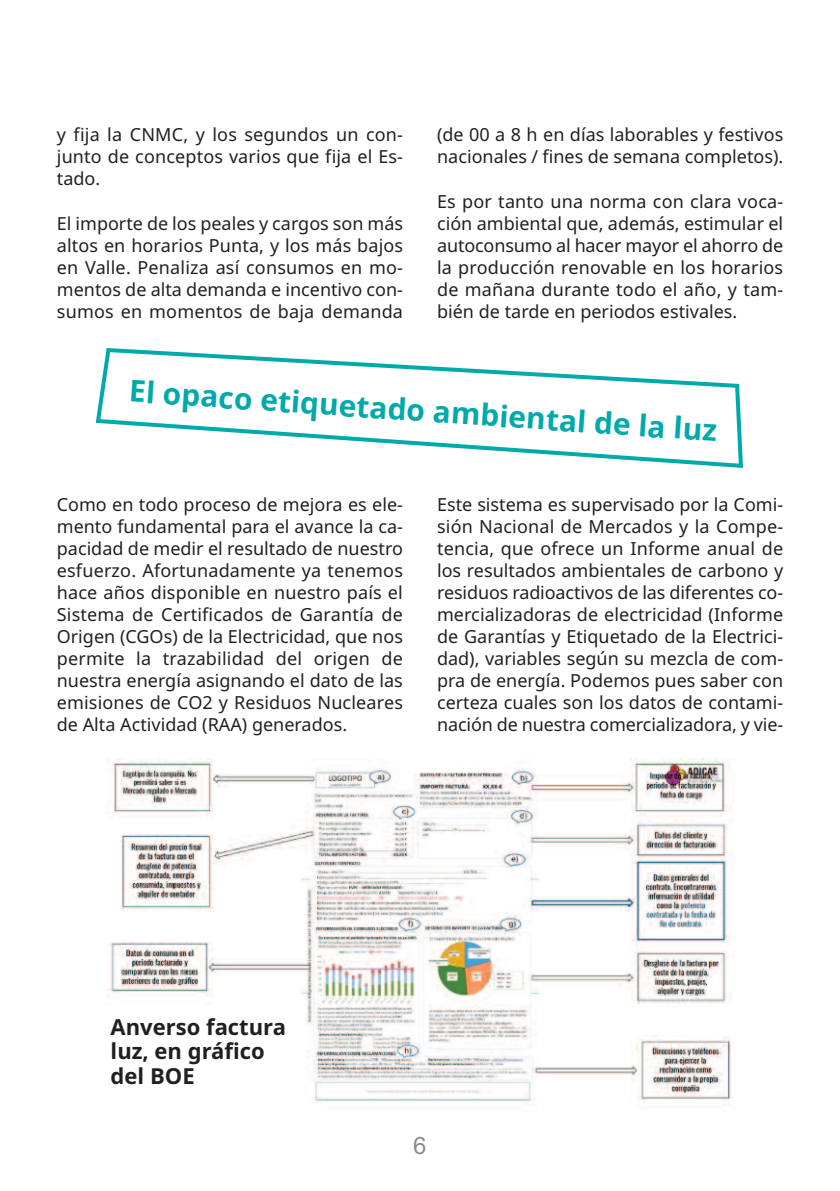
<style>
.page{position:relative;width:840px;height:1191px;background:#fff}
.page>*{position:absolute;margin:0;border:0;box-sizing:border-box;transform-origin:0 0}
.t1{font:700 30px "Noto Sans";color:#0aa}
.t2{font:24px "Arial";color:#8a8c8f}
.t3{font:700 22px/24.4px "Noto Sans";color:#231f20}
.t4{font:18px/22px "Noto Sans";color:#231f20;text-align:justify}
</style>
<div class="page">
<svg style="left:96px;top:348px;width:646px;height:120px"></svg>
<img style="left:106px;top:759px;width:627px;height:347px">
<p class="t4" style="left:57px;top:124px;width:347px">y fija la CNMC, y los segundos un con&shy;junto de conceptos varios que fija el Es&shy;tado.</p>
<p class="t4" style="left:57px;top:212px;width:347px">El importe de los peales y cargos son más altos en horarios Punta, y los más bajos en Valle. Penaliza así consumos en mo&shy;mentos de alta demanda e incentivo con&shy;sumos en momentos de baja demanda</p>
<p class="t4" style="left:437px;top:124px;width:347px">(de 00 a 8 h en días laborables y festivos nacionales / fines de semana completos).</p>
<p class="t4" style="left:437px;top:190px;width:347px">Es por tanto una norma con clara voca&shy;ción ambiental que, además, estimular el autoconsumo al hacer mayor el ahorro de la producción renovable en los horarios de mañana durante todo el año, y tam&shy;bién de tarde en periodos estivales.</p>
<h1 class="t1" style="left:131px;top:369px;width:590px;rotate:4deg">El opaco etiquetado ambiental de la luz</h1>
<p class="t4" style="left:57px;top:494px;width:347px">Como en todo proceso de mejora es ele&shy;mento fundamental para el avance la ca&shy;pacidad de medir el resultado de nuestro esfuerzo. Afortunadamente ya tenemos hace años disponible en nuestro país el Sistema de Certificados de Garantía de Origen (CGOs) de la Electricidad, que nos permite la trazabilidad del origen de nuestra energía asignando el dato de las emisiones de CO2 y Residuos Nucleares de Alta Actividad (RAA) generados.</p>
<p class="t4" style="left:437px;top:494px;width:347px">Este sistema es supervisado por la Comi&shy;sión Nacional de Mercados y la Compe&shy;tencia, que ofrece un Informe anual de los resultados ambientales de carbono y residuos radioactivos de las diferentes co&shy;mercializadoras de electricidad (Informe de Garantías y Etiquetado de la Electrici&shy;dad), variables según su mezcla de com&shy;pra de energía. Podemos pues saber con certeza cuales son los datos de contami&shy;nación de nuestra comercializadora, y vie-</p>
<p class="t3" style="left:111px;top:1015px;width:177px">Anverso factura luz, en gráfico del BOE</p>
<h2 class="t2" style="left:413px;top:1131px;width:15px">6</h2>
</div>
